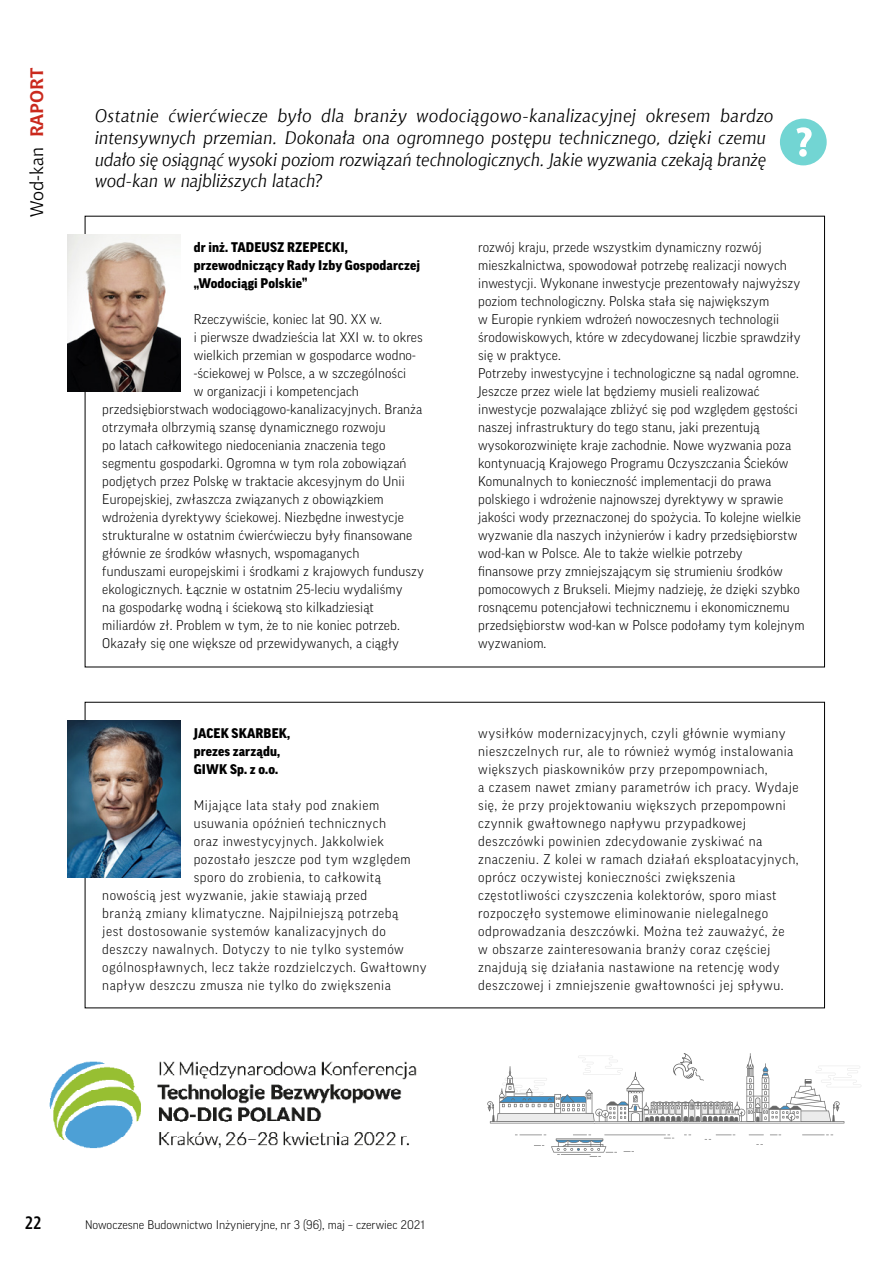
<style>
.page{position:relative;width:893px;height:1263px;background:#fff}
.page>*{position:absolute;margin:0;border:0;box-sizing:border-box;transform-origin:0 0}
.t1{font:italic 18px/21.6px "Chianti EU";letter-spacing:.01em;color:#000}
.t2{font:18px "Chianti EU";letter-spacing:-.005em;color:#000}
.t3{font:700 18px "Aerton Cnd EFN";color:#000}
.t4{font:300 13.5px/18px "Good Pro";letter-spacing:.01em;color:#000}
.t5{font:300 13.5px/18px "Good Pro";letter-spacing:.04em;color:#000}
.t6{font:900 13.5px/18px "Good Pro";letter-spacing:.01em;color:#000}
.t7{font:300 12px "Good Pro";color:#000}
.s1{font-weight:700;color:#ca291d}
</style>
<div class="page">
<img style="left:68px;top:234px;width:113px;height:158px">
<svg style="left:780px;top:119px;width:47px;height:46px"></svg>
<img style="left:68px;top:720px;width:113px;height:158px">
<svg style="left:749px;top:1134px;width:15px;height:1px"></svg>
<svg style="left:802px;top:1134px;width:31px;height:1px"></svg>
<svg style="left:705px;top:1134px;width:30px;height:6px"></svg>
<svg style="left:487px;top:1053px;width:373px;height:70px"></svg>
<svg style="left:515px;top:1134px;width:159px;height:23px"></svg>
<img style="left:49px;top:1061px;width:368px;height:88px">
<h1 class="t2" style="left:26px;top:217px;width:151px;rotate:-90deg">Wod-kan <span class="s1">RAPORT</span></h1>
<p class="t1" style="left:95px;top:105px;width:680px">Ostatnie ćwierćwiecze było dla branży wodociągowo-kanalizacyjnej okresem bardzo intensywnych przemian. Dokonała ona ogromnego postępu technicznego, dzięki czemu udało się osiągnąć wysoki poziom rozwiązań technologicznych. Jakie wyzwania czekają branżę wod-kan w najbliższych latach?</p>
<p class="t6" style="left:194px;top:238px;width:228px">dr inż. TADEUSZ RZEPECKI, przewodniczący Rady Izby Gospodarczej „Wodociągi Polskie”</p>
<p class="t4" style="left:194px;top:310px;width:190px">Rzeczywiście, koniec lat 90. XX w.</p>
<p class="t4" style="left:194px;top:328px;width:231px">i pierwsze dwadzieścia lat XXI w. to okres</p>
<p class="t4" style="left:194px;top:346px;width:224px">wielkich przemian w gospodarce wodno-</p>
<p class="t4" style="left:194px;top:364px;width:214px">-ściekowej w Polsce, a w szczególności</p>
<p class="t4" style="left:194px;top:382px;width:167px">w organizacji i kompetencjach</p>
<p class="t4" style="left:102px;top:400px;width:322px">przedsiębiorstwach wodociągowo-kanalizacyjnych. Branża</p>
<p class="t4" style="left:102px;top:418px;width:285px">otrzymała olbrzymią szansę dynamicznego rozwoju</p>
<p class="t4" style="left:102px;top:436px;width:285px">po latach całkowitego niedoceniania znaczenia tego</p>
<p class="t4" style="left:102px;top:454px;width:306px">segmentu gospodarki. Ogromna w tym rola zobowiązań</p>
<p class="t4" style="left:102px;top:472px;width:304px">podjętych przez Polskę w traktacie akcesyjnym do Unii</p>
<p class="t4" style="left:102px;top:490px;width:283px">Europejskiej, zwłaszcza związanych z obowiązkiem</p>
<p class="t4" style="left:102px;top:508px;width:303px">wdrożenia dyrektywy ściekowej. Niezbędne inwestycje</p>
<p class="t4" style="left:102px;top:526px;width:312px">strukturalne w ostatnim ćwierćwieczu były finansowane</p>
<p class="t4" style="left:102px;top:544px;width:259px">głównie ze środków własnych, wspomaganych</p>
<p class="t4" style="left:102px;top:562px;width:323px">funduszami europejskimi i środkami z krajowych funduszy</p>
<p class="t4" style="left:102px;top:580px;width:302px">ekologicznych. Łącznie w ostatnim 25-leciu wydaliśmy</p>
<p class="t4" style="left:102px;top:598px;width:273px">na gospodarkę wodną i ściekową sto kilkadziesiąt</p>
<p class="t4" style="left:102px;top:616px;width:299px">miliardów zł. Problem w tym, że to nie koniec potrzeb.</p>
<p class="t4" style="left:102px;top:634px;width:298px">Okazały się one większe od przewidywanych, a ciągły</p>
<p class="t6" style="left:194px;top:724px;width:98px">JACEK SKARBEK, prezes zarządu,<br>GIWK Sp. z o.o.</p>
<p class="t5" style="left:194px;top:796px;width:187px">Mijające lata stały pod znakiem</p>
<p class="t5" style="left:194px;top:814px;width:194px">usuwania opóźnień technicznych</p>
<p class="t5" style="left:194px;top:832px;width:192px">oraz inwestycyjnych. Jakkolwiek</p>
<p class="t5" style="left:194px;top:850px;width:218px">pozostało jeszcze pod tym względem</p>
<p class="t5" style="left:194px;top:868px;width:189px">sporo do zrobienia, to całkowitą</p>
<p class="t5" style="left:102px;top:886px;width:267px">nowością jest wyzwanie, jakie stawiają przed</p>
<p class="t5" style="left:102px;top:904px;width:298px">branżą zmiany klimatyczne. Najpilniejszą potrzebą</p>
<p class="t5" style="left:102px;top:922px;width:285px">jest dostosowanie systemów kanalizacyjnych do</p>
<p class="t5" style="left:102px;top:940px;width:303px">deszczy nawalnych. Dotyczy to nie tylko systemów</p>
<p class="t5" style="left:102px;top:958px;width:326px">ogólnospławnych, lecz także rozdzielczych. Gwałtowny</p>
<p class="t5" style="left:102px;top:976px;width:290px">napływ deszczu zmusza nie tylko do zwiększenia</p>
<p class="t4" style="left:478px;top:238px;width:328px">rozwój kraju, przede wszystkim dynamiczny rozwój mieszkalnictwa, spowodował potrzebę realizacji nowych inwestycji. Wykonane inwestycje prezentowały najwyższy poziom technologiczny. Polska stała się największym<br>w Europie rynkiem wdrożeń nowoczesnych technologii środowiskowych, które w zdecydowanej liczbie sprawdziły się w praktyce.<br>Potrzeby inwestycyjne i technologiczne są nadal ogromne.<br>Jeszcze przez wiele lat będziemy musieli realizować inwestycje pozwalające zbliżyć się pod względem gęstości naszej infrastruktury do tego stanu, jaki prezentują wysokorozwinięte kraje zachodnie. Nowe wyzwania poza kontynuacją Krajowego Programu Oczyszczania Ścieków Komunalnych to konieczność implementacji do prawa polskiego i wdrożenie najnowszej dyrektywy w sprawie jakości wody przeznaczonej do spożycia. To kolejne wielkie wyzwanie dla naszych inżynierów i kadry przedsiębiorstw wod-kan w Polsce. Ale to także wielkie potrzeby<br>finansowe przy zmniejszającym się strumieniu środków pomocowych z Brukseli. Miejmy nadzieję, że dzięki szybko rosnącemu potencjałowi technicznemu i ekonomicznemu przedsiębiorstw wod-kan w Polsce podołamy tym kolejnym wyzwaniom.</p>
<p class="t5" style="left:478px;top:724px;width:322px">wysiłków modernizacyjnych, czyli głównie wymiany nieszczelnych rur, ale to również wymóg instalowania większych piaskowników przy przepompowniach,<br>a czasem nawet zmiany parametrów ich pracy. Wydaje się, że przy projektowaniu większych przepompowni czynnik gwałtownego napływu przypadkowej deszczówki powinien zdecydowanie zyskiwać na znaczeniu. Z kolei w ramach działań eksploatacyjnych, oprócz oczywistej konieczności zwiększenia częstotliwości czyszczenia kolektorów, sporo miast rozpoczęło systemowe eliminowanie nielegalnego odprowadzania deszczówki. Można też zauważyć, że<br>w obszarze zainteresowania branży coraz częściej znajdują się działania nastawione na retencję wody deszczowej i zmniejszenie gwałtowności jej spływu.</p>
<h1 class="t3" style="left:25px;top:1212px;width:18px">22</h1>
<p class="t7" style="left:85px;top:1218px;width:341px">Nowoczesne Budownictwo Inżynieryjne, nr 3 (96), maj – czerwiec 2021</p>
</div>
